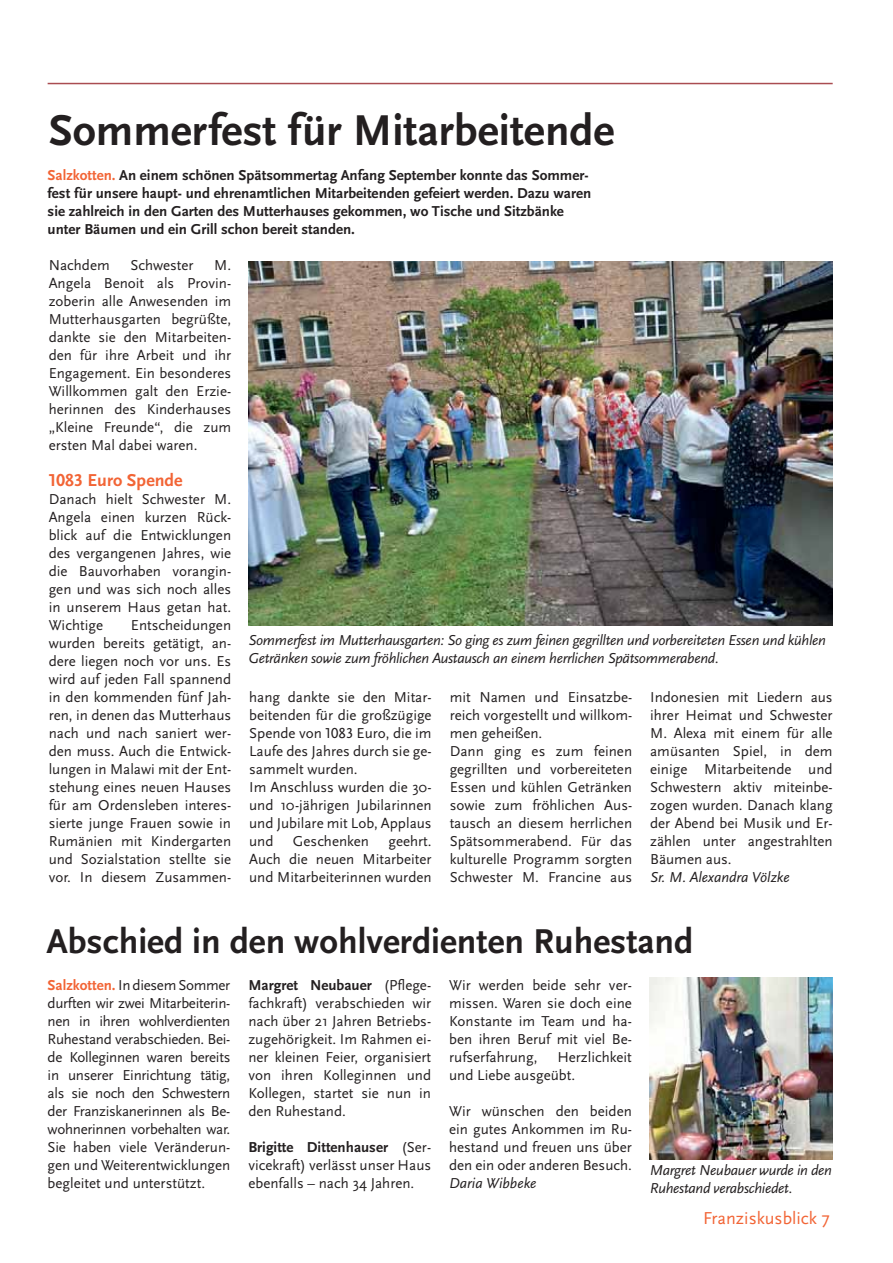
<style>
.page{position:relative;width:893px;height:1263px;background:#fff}
.page>*{position:absolute;margin:0;border:0;box-sizing:border-box;transform-origin:0 0}
.t1{font:700 45px "Scala Sans Pro";color:#231f20}
.t2{font:700 36px "Scala Sans Pro";color:#231f20}
.t3{font:18px "Scala Sans Pro";color:#f26435}
.t4{font:700 18px "Scala Sans Pro";color:#f26435}
.t5{font:15px/18px "Scala Sans Pro";color:#231f20;text-align:justify}
.t6{font:700 15px/18px "Scala Sans Pro";color:#231f20}
.t7{font:italic 15px/18px "Scala Sans Pro";letter-spacing:-.02em;color:#231f20}
.t8{font:italic 15px "Scala Sans Pro";color:#231f20}
.s1{color:#f26435}
.s2{font-weight:700;color:#f26435}
.s3{font-weight:700}
</style>
<div class="page">
<hr style="left:48px;top:83px;width:785px;height:1px;background:#aa4d51">
<img style="left:248px;top:261px;width:585px;height:364px">
<img style="left:650px;top:978px;width:183px;height:182px">
<h1 class="t1" style="left:49px;top:110px;width:567px">Sommerfest für Mitarbeitende</h1>
<p class="t6" style="left:48px;top:167px;width:545px"><span class="s1">Salzkotten.</span> An einem schönen Spätsommertag Anfang September konnte das Sommer&shy;fest für unsere haupt- und ehrenamtlichen Mitarbeitenden gefeiert werden. Dazu waren sie zahlreich in den Garten des Mutterhauses gekommen, wo Tische und Sitzbänke unter Bäumen und ein Grill schon bereit standen.</p>
<p class="t5" style="left:49px;top:257px;width:63px">Nachdem</p>
<p class="t5" style="left:130px;top:257px;width:65px">Schwester</p>
<p class="t5" style="left:49px;top:257px;width:184px;text-indent:166px">M.<br>Angela Benoit als Provin&shy;zoberin alle Anwesenden im Mutterhausgarten begrüßte, dankte sie den Mitarbeiten&shy;den für ihre Arbeit und ihr Engagement. Ein besonderes Willkommen galt den Erzie&shy;herinnen des Kinderhauses „Kleine Freunde“, die zum ersten Mal dabei waren.</p>
<p class="t4" style="left:49px;top:472px;width:135px">1083 Euro Spende</p>
<p class="t5" style="left:49px;top:491px;width:184px">Danach hielt Schwester M.<br>Angela einen kurzen Rück&shy;blick auf die Entwicklungen des vergangenen Jahres, wie die Bauvorhaben vorangin&shy;gen und was sich noch alles in unserem Haus getan hat.<br>Wichtige</p>
<p class="t5" style="left:49px;top:617px;width:184px;text-indent:82px">Entscheidungen wurden bereits getätigt, an&shy;dere liegen noch vor uns. Es wird auf jeden Fall spannend in den kommenden fünf Jah&shy;ren, in denen das Mutterhaus nach und nach saniert wer&shy;den muss. Auch die Entwick&shy;lungen in Malawi mit der Ent&shy;stehung eines neuen Hauses für am Ordensleben interes&shy;sierte junge Frauen sowie in Rumänien mit Kindergarten und Sozialstation stellte sie vor. In diesem Zusammen-</p>
<p class="t7" style="left:248px;top:631px;width:579px">Sommerfest im Mutterhausgarten: So ging es zum feinen gegrillten und vorbereiteten Essen und kühlen<br>Getränken sowie zum fröhlichen Austausch an einem herrlichen Spätsommerabend.</p>
<p class="t5" style="left:249px;top:689px;width:184px;text-align:left">hang dankte sie den Mitar&shy;beitenden für die großzügige<br>Spende von 1083 Euro, die im<br>Laufe des Jahres durch sie ge&shy;sammelt wurden.<br>Im Anschluss wurden die 30- und 10-jährigen Jubilarinnen und Jubilare mit Lob, Applaus und</p>
<p class="t5" style="left:249px;top:833px;width:184px;text-indent:139px">geehrt.<br>Auch die neuen Mitarbeiter und Mitarbeiterinnen wurden</p>
<p class="t5" style="left:293px;top:833px;width:78px">Geschenken</p>
<p class="t5" style="left:450px;top:689px;width:184px;text-align:left">mit Namen und Einsatzbe&shy;reich vorgestellt und willkom&shy;men geheißen.<br>Dann ging es zum feinen gegrillten und vorbereiteten<br>Essen und kühlen Getränken sowie zum fröhlichen Aus&shy;tausch an diesem herrlichen<br>Spätsommerabend. Für das kulturelle Programm sorgten<br>Schwester M. Francine aus</p>
<p class="t5" style="left:650px;top:689px;width:184px">Indonesien mit Liedern aus ihrer Heimat und Schwester M. Alexa mit einem für alle amüsanten Spiel, in dem einige Mitarbeitende und Schwestern aktiv miteinbe&shy;zogen wurden. Danach klang der Abend bei Musik und Er&shy;zählen unter angestrahlten Bäumen aus.</p>
<p class="t8" style="left:650px;top:870px;width:141px">Sr. M. Alexandra Völzke</p>
<h2 class="t2" style="left:47px;top:925px;width:648px">Abschied in den wohlverdienten Ruhestand</h2>
<p class="t5" style="left:48px;top:977px;width:184px"><span class="s2">Salzkotten.</span> In diesem Sommer durften wir zwei Mitarbeiterin&shy;nen in ihren wohlverdienten Ruhestand verabschieden. Bei&shy;de Kolleginnen waren bereits in unserer Einrichtung tätig, als sie noch den Schwestern der Franziskanerinnen als Be&shy;wohnerinnen vorbehalten war.<br>Sie haben viele Veränderun&shy;gen und Weiterentwicklungen begleitet und unterstützt.</p>
<p class="t5" style="left:248px;top:977px;width:184px"><span class="s3">Margret Neubauer</span> (Pflege&shy;fachkraft) verabschieden wir nach über 21 Jahren Betriebs&shy;zugehörigkeit. Im Rahmen ei&shy;ner kleinen Feier, organisiert von ihren Kolleginnen und Kollegen, startet sie nun in den Ruhestand.</p>
<p class="t5" style="left:248px;top:1139px;width:184px"><span class="s3">Brigitte Dittenhauser</span> (Ser&shy;vicekraft) verlässt unser Haus ebenfalls – nach 34 Jahren.</p>
<p class="t5" style="left:449px;top:977px;width:184px">Wir werden beide sehr ver&shy;missen. Waren sie doch eine Konstante im Team und ha&shy;ben ihren Beruf mit viel Be&shy;rufserfahrung,</p>
<p class="t5" style="left:449px;top:1049px;width:184px;text-indent:108px">Herzlichkeit und Liebe ausgeübt.</p>
<p class="t5" style="left:449px;top:1103px;width:184px">Wir wünschen den beiden ein gutes Ankommen im Ru&shy;hestand und freuen uns über den ein oder anderen Besuch.</p>
<p class="t8" style="left:449px;top:1176px;width:89px">Daria Wibbeke</p>
<p class="t7" style="left:650px;top:1162px;width:184px">Margret Neubauer wurde in den<br>Ruhestand verabschiedet.</p>
<p class="t3" style="left:703px;top:1210px;width:128px">Franziskusblick 7</p>
</div>
